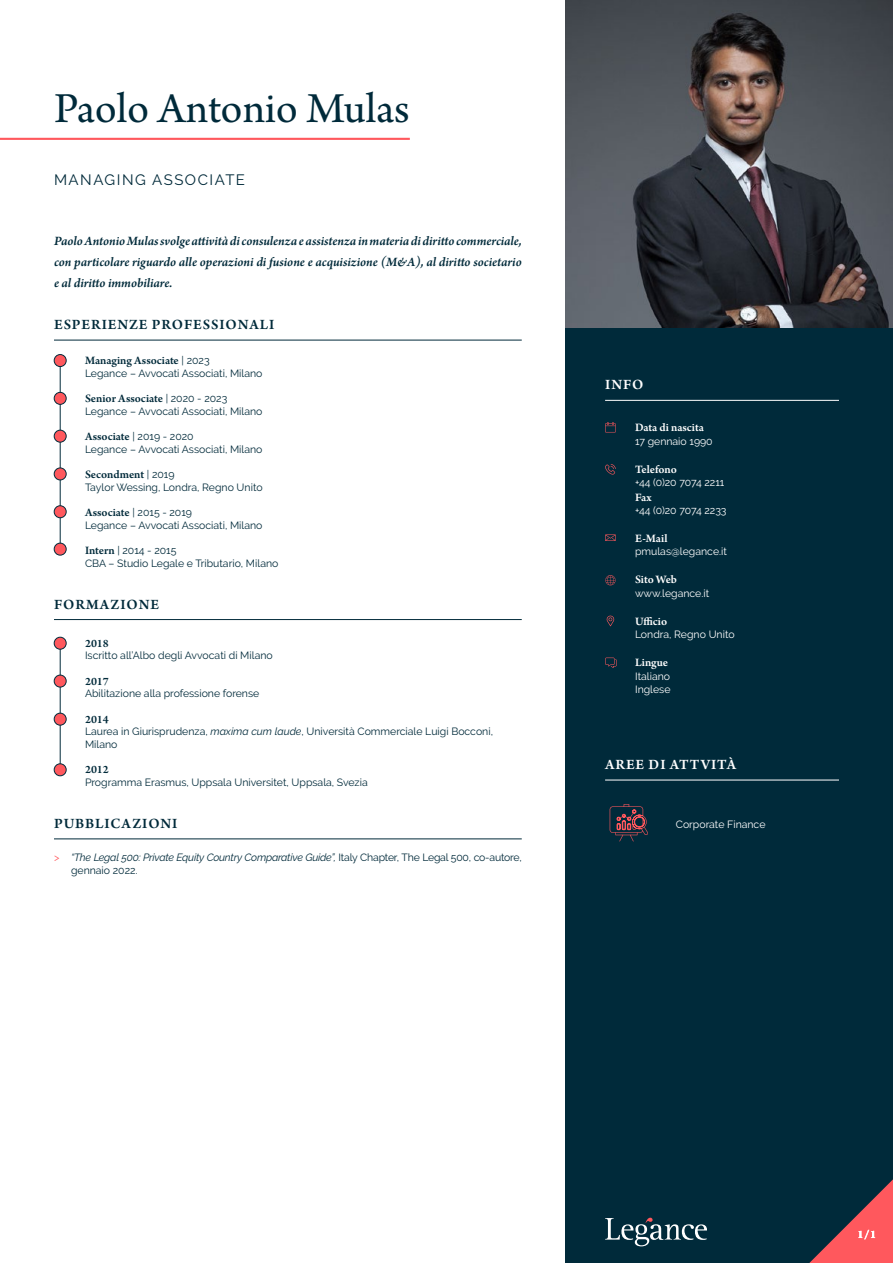
<style>
.page{position:relative;width:893px;height:1263px;background:#fff}
.page>*{position:absolute;margin:0;border:0;box-sizing:border-box;transform-origin:0 0}
.t1{font:45px "Arno Pro";color:#002a3a}
.t2{font:600 15px "Arno Pro";letter-spacing:.06em;color:#002a3a}
.t3{font:600 15px "Arno Pro";letter-spacing:.06em;color:#fff}
.t4{font:15px "Raleway";letter-spacing:.1em;color:#002a3a}
.t5{font:italic 600 13.5px/21px "Arno Pro";letter-spacing:-.005em;color:#002a3a;text-align:justify}
.t6{font:600 12px "Arno Pro";color:#002a3a}
.t7{font:600 12px "Arno Pro";color:#fff}
.t8{font:10.5px/12.6px "Raleway";color:#002a3a}
.t9{font:10.5px/13.5px "Raleway";color:#fff}
.t10{font:italic 10.5px/12.6px "Raleway";letter-spacing:-.02em;color:#002a3a}
.s1{font-family:"Raleway";font-weight:400;font-size:10.5px}
.s2{font-family:"Arno Pro";font-weight:600;font-size:12px}
.s3{font-style:italic}
.s4{font-style:normal;color:#ff585d}
.s5{font-style:normal}
</style>
<div class="page">
<div style="left:566px;top:306px;width:327px;height:957px;background:#002a3a"></div>
<svg style="left:605px;top:1218px;width:102px;height:28px"></svg>
<svg style="left:809px;top:1179px;width:84px;height:84px"></svg>
<svg style="left:607px;top:616px;width:7px;height:10px"></svg>
<svg style="left:605px;top:534px;width:11px;height:7px"></svg>
<svg style="left:605px;top:464px;width:11px;height:11px"></svg>
<svg style="left:605px;top:575px;width:11px;height:10px"></svg>
<svg style="left:605px;top:422px;width:11px;height:10px"></svg>
<svg style="left:605px;top:658px;width:12px;height:10px"></svg>
<hr style="left:60px;top:644px;width:1px;height:126px;background:#002a3a">
<hr style="left:60px;top:362px;width:1px;height:189px;background:#002a3a">
<hr style="left:54px;top:340px;width:468px;height:1px;background:#002a3a">
<img style="left:566px;top:0;width:327px;height:327px">
<hr style="left:605px;top:400px;width:234px;height:1px;background:#fff">
<hr style="left:605px;top:780px;width:234px;height:1px;background:#fff">
<hr style="left:0;top:138px;width:410px;height:2px;background:#ff585d">
<hr style="left:54px;top:619px;width:468px;height:1px;background:#002a3a">
<div style="left:54px;top:637px;width:12px;height:12px;background:#ff585d;border-radius:50%"></div>
<div style="left:54px;top:637px;width:12px;height:12px;border:1px solid #002a3a;border-radius:50%"></div>
<div style="left:54px;top:713px;width:12px;height:12px;background:#ff585d;border-radius:50%"></div>
<div style="left:54px;top:713px;width:12px;height:12px;border:1px solid #002a3a;border-radius:50%"></div>
<div style="left:54px;top:764px;width:12px;height:12px;background:#ff585d;border-radius:50%"></div>
<div style="left:54px;top:764px;width:12px;height:12px;border:1px solid #002a3a;border-radius:50%"></div>
<div style="left:54px;top:355px;width:12px;height:12px;background:#ff585d;border-radius:50%"></div>
<div style="left:54px;top:354px;width:12px;height:13px;border:1px solid #002a3a;border-radius:50%"></div>
<div style="left:54px;top:392px;width:12px;height:12px;background:#ff585d;border-radius:50%"></div>
<div style="left:54px;top:392px;width:12px;height:12px;border:1px solid #002a3a;border-radius:50%"></div>
<div style="left:54px;top:430px;width:12px;height:12px;background:#ff585d;border-radius:50%"></div>
<div style="left:54px;top:430px;width:12px;height:12px;border:1px solid #002a3a;border-radius:50%"></div>
<div style="left:54px;top:468px;width:12px;height:12px;background:#ff585d;border-radius:50%"></div>
<div style="left:54px;top:468px;width:12px;height:12px;border:1px solid #002a3a;border-radius:50%"></div>
<div style="left:54px;top:506px;width:12px;height:12px;background:#ff585d;border-radius:50%"></div>
<div style="left:54px;top:505px;width:12px;height:13px;border:1px solid #002a3a;border-radius:50%"></div>
<div style="left:54px;top:543px;width:12px;height:12px;background:#ff585d;border-radius:50%"></div>
<div style="left:54px;top:543px;width:12px;height:12px;border:1px solid #002a3a;border-radius:50%"></div>
<div style="left:54px;top:675px;width:12px;height:12px;background:#ff585d;border-radius:50%"></div>
<div style="left:54px;top:675px;width:12px;height:12px;border:1px solid #002a3a;border-radius:50%"></div>
<svg style="left:610px;top:804px;width:38px;height:37px"></svg>
<hr style="left:54px;top:839px;width:468px;height:1px;background:#002a3a">
<h1 class="t1" style="left:54px;top:83px;width:357px">Paolo Antonio Mulas</h1>
<h2 class="t4" style="left:54px;top:171px;width:193px">MANAGING ASSOCIATE</h2>
<p class="t5" style="left:54px;top:231px;width:469px">Paolo Antonio Mulas svolge attività di consulenza e assistenza in materia di diritto commerciale, con particolare riguardo alle operazioni di fusione e acquisizione (M&amp;A), al diritto societario e al diritto immobiliare.</p>
<h2 class="t2" style="left:54px;top:316px;width:222px">ESPERIENZE PROFESSIONALI</h2>
<p class="t6" style="left:85px;top:354px;width:126px">Managing Associate <span class="s1">| 2023</span></p>
<p class="t8" style="left:85px;top:367px;width:179px">Legance – Avvocati Associati, Milano</p>
<p class="t6" style="left:85px;top:392px;width:144px">Senior Associate <span class="s1">| 2020 - 2023</span></p>
<p class="t8" style="left:85px;top:405px;width:179px">Legance – Avvocati Associati, Milano</p>
<p class="t8" style="left:85px;top:430px;width:179px"><span class="s2">Associate</span> | 2019 - 2020<br>Legance – Avvocati Associati, Milano</p>
<p class="t6" style="left:85px;top:468px;width:91px">Secondment <span class="s1">| 2019</span></p>
<p class="t8" style="left:85px;top:481px;width:179px">Taylor Wessing, Londra, Regno Unito</p>
<p class="t8" style="left:85px;top:506px;width:179px"><span class="s2">Associate</span> | 2015 - 2019<br>Legance – Avvocati Associati, Milano</p>
<p class="t8" style="left:85px;top:544px;width:195px"><span class="s2">Intern</span> | 2014 - 2015<br>CBA – Studio Legale e Tributario, Milano</p>
<h2 class="t2" style="left:54px;top:595px;width:107px">FORMAZIONE</h2>
<p class="t6" style="left:85px;top:636px;width:25px">2018</p>
<p class="t8" style="left:85px;top:649px;width:189px">Iscritto all’Albo degli Avvocati di Milano</p>
<p class="t6" style="left:85px;top:674px;width:25px">2017</p>
<p class="t8" style="left:85px;top:687px;width:176px">Abilitazione alla professione forense</p>
<p class="t6" style="left:85px;top:712px;width:25px">2014</p>
<p class="t8" style="left:85px;top:725px;width:409px">Laurea in Giurisprudenza, <span class="s3">maxima cum laude</span>, Università Commerciale Luigi Bocconi,<br>Milano</p>
<p class="t6" style="left:85px;top:763px;width:25px">2012</p>
<p class="t8" style="left:85px;top:776px;width:284px">Programma Erasmus, Uppsala Universitet, Uppsala, Svezia</p>
<h2 class="t2" style="left:54px;top:815px;width:125px">PUBBLICAZIONI</h2>
<p class="t10" style="left:71px;top:851px;width:452px;text-indent:-17px"><span class="s4">&gt;</span> “The Legal 500: Private Equity Country Comparative Guide”, <span class="s5">Italy Chapter, The Legal 500, co-autore, gennaio 2022.</span></p>
<h2 class="t3" style="left:605px;top:376px;width:40px">INFO</h2>
<p class="t7" style="left:635px;top:421px;width:70px">Data di nascita</p>
<p class="t9" style="left:635px;top:434px;width:79px">17 gennaio 1990</p>
<p class="t7" style="left:635px;top:462px;width:43px">Telefono</p>
<p class="t9" style="left:635px;top:476px;width:91px">+44 (0)20 7074 2211</p>
<p class="t7" style="left:635px;top:490px;width:18px">Fax</p>
<p class="t9" style="left:635px;top:504px;width:93px">+44 (0)20 7074 2233</p>
<p class="t7" style="left:635px;top:531px;width:34px">E-Mail</p>
<p class="t9" style="left:635px;top:545px;width:93px">pmulas@legance.it</p>
<p class="t7" style="left:635px;top:573px;width:43px">Sito Web</p>
<p class="t9" style="left:635px;top:586px;width:76px">www.legance.it</p>
<p class="t7" style="left:635px;top:614px;width:34px">Ufficio</p>
<p class="t9" style="left:635px;top:628px;width:101px">Londra, Regno Unito</p>
<p class="t7" style="left:635px;top:656px;width:35px">Lingue</p>
<p class="t9" style="left:635px;top:669px;width:37px">Italiano<br>Inglese</p>
<h2 class="t3" style="left:605px;top:756px;width:132px">AREE DI ATTVITÀ</h2>
<p class="t9" style="left:676px;top:817px;width:91px">Corporate Finance</p>
<p class="t7" style="left:857px;top:1228px;width:20px">1/1</p>
</div>
